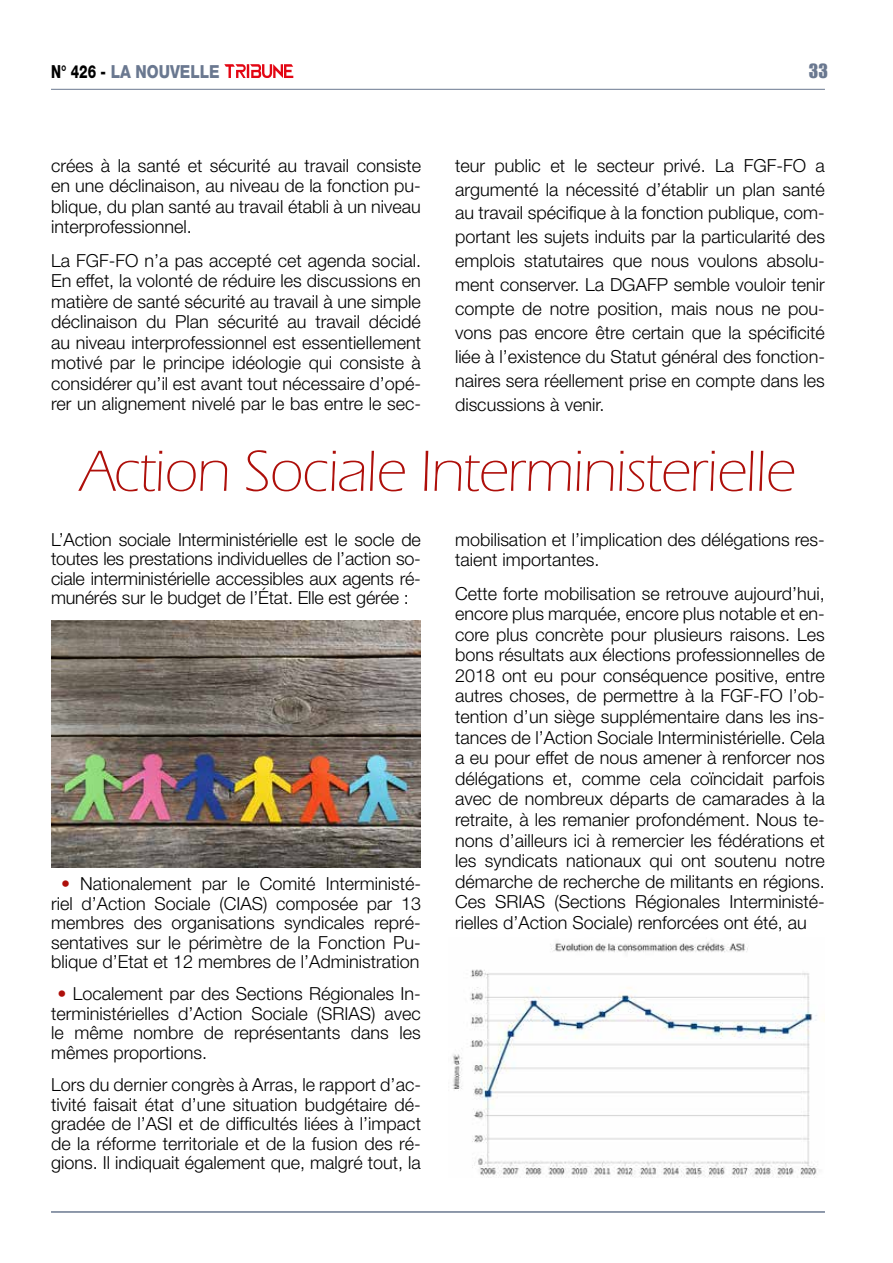
<style>
.page{position:relative;width:893px;height:1263px;background:#fff}
.page>*{position:absolute;margin:0;border:0;box-sizing:border-box;transform-origin:0 0}
.t1{font:300 60px "Itc Eras";letter-spacing:-.02em;color:#ae0f0a}
.t2{font:300 18px/20.5px "Helvetica Neue";color:#000;text-align:justify}
.t3{font:800 18px "Helvetica Neue";color:#6a7890;scale:.85 1}
.t4{font:18px "Impact";color:#6a7890}
.s1{color:#000}
.s2{color:#ae0f0a}
</style>
<div class="page">
<hr style="left:51px;top:89px;width:774px;height:1px;background:#6a7890">
<svg style="left:224px;top:64px;width:69px;height:14px"></svg>
<hr style="left:51px;top:1211px;width:774px;height:1px;background:#6a7890">
<img style="left:452px;top:942px;width:373px;height:236px">
<img style="left:51px;top:621px;width:370px;height:246px">
<p class="t3" style="left:51px;top:61px;width:200px"><span class="s1">N° 426 -</span> LA NOUVELLE</p>
<p class="t4" style="left:809px;top:57px;width:21px">33</p>
<p class="t2" style="left:51px;top:154px;width:371px">crées à la santé et sécurité au travail consiste en une déclinaison, au niveau de la fonction pu&shy;blique, du plan santé au travail établi à un niveau interprofessionnel.</p>
<p class="t2" style="left:51px;top:249px;width:371px">La FGF-FO n’a pas accepté cet agenda social.<br>En effet, la volonté de réduire les discussions en matière de santé sécurité au travail à une simple déclinaison du Plan sécurité au travail décidé au niveau interprofessionnel est essentiellement motivé par le principe idéologie qui consiste à considérer qu’il est avant tout nécessaire d’opé&shy;rer un alignement nivelé par le bas entre le sec-</p>
<p class="t2" style="left:455px;top:153px;width:371px;line-height:23.9px">teur public et le secteur privé. La FGF-FO a argumenté la nécessité d’établir un plan santé au travail spécifique à la fonction publique, com&shy;portant les sujets induits par la particularité des emplois statutaires que nous voulons absolu&shy;ment conserver. La DGAFP semble vouloir tenir compte de notre position, mais nous ne pou&shy;vons pas encore être certain que la spécificité liée à l’existence du Statut général des fonction&shy;naires sera réellement prise en compte dans les discussions à venir.</p>
<h1 class="t1" style="left:81px;top:438px;width:715px">Action Sociale Interministerielle</h1>
<p class="t2" style="left:51px;top:529px;width:371px;line-height:19.5px">L’Action sociale Interministérielle est le socle de toutes les prestations individuelles de l’action so&shy;ciale interministérielle accessibles aux agents ré&shy;munérés sur le budget de l’État. Elle est gérée :</p>
<p class="t2" style="left:51px;top:873px;width:371px;line-height:19.5px;text-align:center"><span class="s2">•</span> Nationalement par le Comité Interministé&shy;riel d’Action Sociale (CIAS) composée par 13 membres des organisations syndicales repré&shy;sentatives sur le périmètre de la Fonction Pu&shy;blique d’Etat et 12 membres de l’Administration</p>
<p class="t2" style="left:51px;top:984px;width:371px;line-height:19.5px;text-indent:6px"><span class="s2">•</span> Localement par des Sections Régionales In&shy;terministérielles d’Action Sociale (SRIAS) avec le même nombre de représentants dans les mêmes proportions.</p>
<p class="t2" style="left:51px;top:1074px;width:371px;line-height:19.5px">Lors du dernier congrès à Arras, le rapport d’ac&shy;tivité faisait état d’une situation budgétaire dé&shy;gradée de l’ASI et de difficultés liées à l’impact de la réforme territoriale et de la fusion des ré&shy;gions. Il indiquait également que, malgré tout, la</p>
<p class="t2" style="left:455px;top:529px;width:371px">mobilisation et l’implication des délégations res&shy;taient importantes.</p>
<p class="t2" style="left:455px;top:582px;width:371px">Cette forte mobilisation se retrouve aujourd’hui, encore plus marquée, encore plus notable et en&shy;core plus concrète pour plusieurs raisons. Les bons résultats aux élections professionnelles de 2018 ont eu pour conséquence positive, entre autres choses, de permettre à la FGF-FO l’ob&shy;tention d’un siège supplémentaire dans les ins&shy;tances de l’Action Sociale Interministérielle. Cela a eu pour effet de nous amener à renforcer nos délégations et, comme cela coïncidait parfois avec de nombreux départs de camarades à la retraite, à les remanier profondément. Nous te&shy;nons d’ailleurs ici à remercier les fédérations et les syndicats nationaux qui ont soutenu notre démarche de recherche de militants en régions.<br>Ces SRIAS (Sections Régionales Interministé&shy;rielles d’Action Sociale) renforcées ont été, au</p>
</div>
